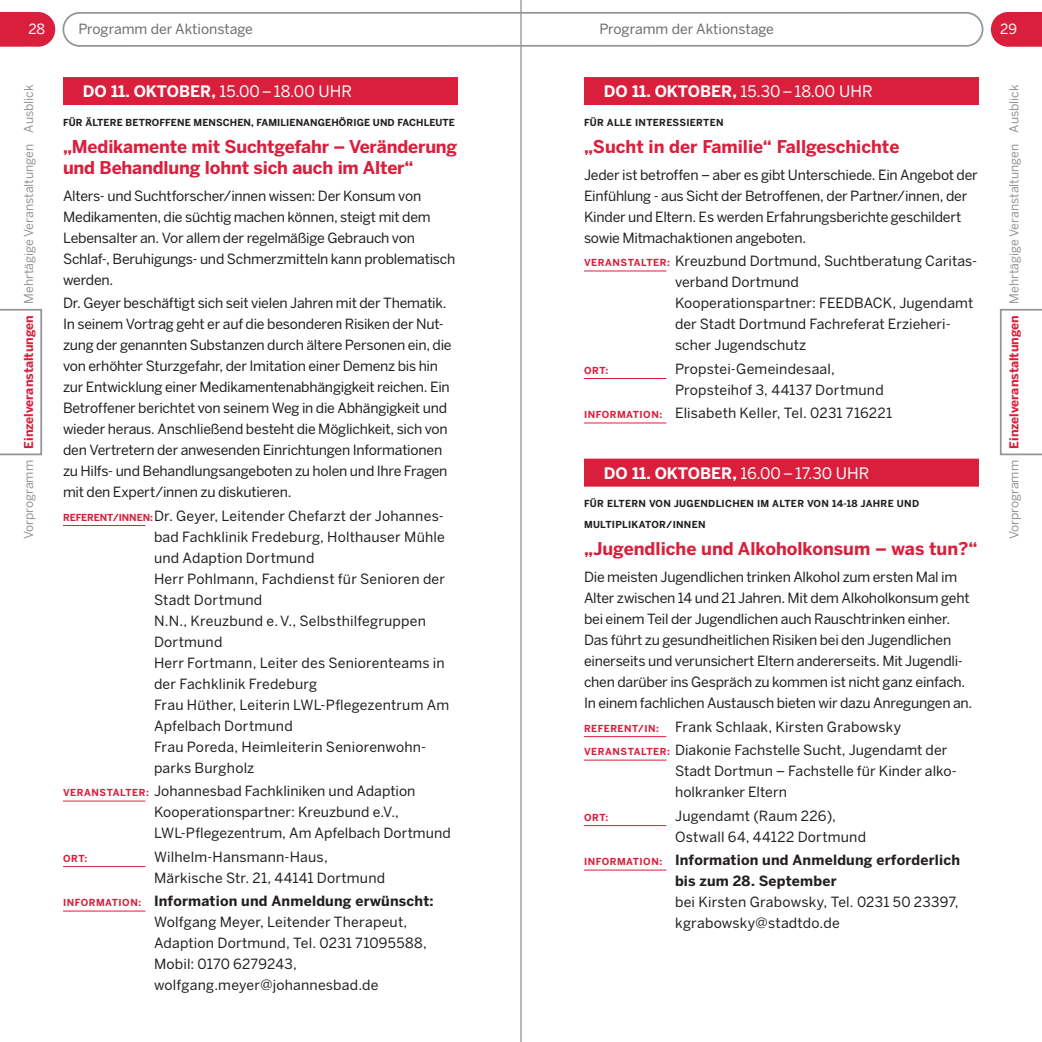
<style>
.page{position:relative;width:1042px;height:1042px;background:#fff}
.page>*{position:absolute;margin:0;border:0;box-sizing:border-box;transform-origin:0 0}
.t1{font:700 17.5px/21px "Benton Sans";letter-spacing:-.01em;color:#da1f3d}
.t2{font:15.75px "Benton Sans";color:#fff}
.t3{font:14px/21px "Benton Sans";letter-spacing:-.015em;color:#231f20}
.t4{font:14px/21px "Benton Sans";letter-spacing:.015em;color:#231f20}
.t5{font:14px/21px "Benton Sans";letter-spacing:.005em;color:#231f20}
.t6{font:14px/21px "Benton Sans";letter-spacing:.01em;color:#231f20}
.t7{font:700 14px/21px "Benton Sans";letter-spacing:.015em;color:#231f20}
.t8{font:14px "Benton Sans";color:#6c6d70}
.t9{font:14px "Benton Sans";color:#fff}
.t10{font:12.25px "Benton Sans";color:#939598}
.t11{font:700 9.62px/21px "Benton Sans";letter-spacing:.02em;color:#231f20}
.t12{font:700 9.62px "Benton Sans";letter-spacing:.055em;color:#da1f3d}
.s1{font-weight:700;color:#da1f3d}
.s2{font-weight:700}
.s3{font-weight:700;font-size:9.62px;color:#da1f3d}
.s4{font-size:9.62px;color:#da1f3d}
</style>
<div class="page">
<svg style="left:0;top:12px;width:55px;height:35px;background:#dc2f4a"></svg>
<svg style="left:62px;top:13px;width:922px;height:34px"></svg>
<svg style="left:991px;top:12px;width:51px;height:35px;background:#dc304c"></svg>
<svg style="left:0;top:309px;width:42px;height:146px"></svg>
<svg style="left:1000px;top:309px;width:42px;height:146px"></svg>
<div style="left:63px;top:77px;width:395px;height:28px;background:#da1f3d"></div>
<hr style="left:63px;top:525px;width:82px;height:1px;background:#da1f3d">
<hr style="left:63px;top:801px;width:82px;height:1px;background:#da1f3d">
<hr style="left:63px;top:866px;width:82px;height:1px;background:#da1f3d">
<hr style="left:63px;top:911px;width:82px;height:1px;background:#da1f3d">
<div style="left:584px;top:77px;width:395px;height:28px;background:#da1f3d"></div>
<hr style="left:584px;top:271px;width:82px;height:1px;background:#da1f3d">
<hr style="left:584px;top:378px;width:82px;height:1px;background:#da1f3d">
<hr style="left:584px;top:423px;width:82px;height:1px;background:#da1f3d">
<div style="left:584px;top:459px;width:395px;height:28px;background:#da1f3d"></div>
<hr style="left:584px;top:736px;width:82px;height:1px;background:#da1f3d">
<hr style="left:584px;top:760px;width:82px;height:1px;background:#da1f3d">
<hr style="left:584px;top:825px;width:82px;height:1px;background:#da1f3d">
<hr style="left:584px;top:870px;width:82px;height:1px;background:#da1f3d">
<hr style="left:520px;top:0;width:2px;height:1042px;background:#939598">
<p class="t9" style="left:28px;top:21px;width:18px">28</p>
<p class="t9" style="left:1000px;top:21px;width:18px">29</p>
<p class="t8" style="left:78px;top:21px;width:176px">Programm der Aktionstage</p>
<p class="t8" style="left:599px;top:21px;width:176px">Programm der Aktionstage</p>
<p class="t10" style="left:22px;top:539px;width:456px;rotate:-90deg">Vorprogramm <span class="s1">Einzelveranstaltungen</span> Mehrtägige Veranstaltungen Ausblick</p>
<p class="t2" style="left:83px;top:82px;width:271px"><span class="s2">DO 11. OKTOBER,</span> 15.00–18.00 UHR</p>
<p class="t11" style="left:63px;top:112px;width:393px">FÜR ÄLTERE BETROFFENE MENSCHEN, FAMILIENANGEHÖRIGE UND FACHLEUTE</p>
<p class="t1" style="left:63px;top:136px;width:396px">„Medikamente mit Suchtgefahr – Veränderung und Behandlung lohnt sich auch im Alter“</p>
<p class="t3" style="left:63px;top:185px;width:394px">Alters- und Suchtforscher/innen wissen: Der Konsum von Medikamenten, die süchtig machen können, steigt mit dem Lebensalter an. Vor allem der regelmäßige Gebrauch von Schlaf-, Beruhigungs- und Schmerzmitteln kann problematisch werden.</p>
<p class="t3" style="left:63px;top:292px;width:390px">Dr. Geyer beschäftigt sich seit vielen Jahren mit der Thematik.<br>In seinem Vortrag geht er auf die besonderen Risiken der Nut&shy;zung der genannten Substanzen durch ältere Personen ein, die von erhöhter Sturzgefahr, der Imitation einer Demenz bis hin zur Entwicklung einer Medikamentenabhängigkeit reichen. Ein Betroffener berichtet von seinem Weg in die Abhängigkeit und wieder heraus. Anschließend besteht die Möglichkeit, sich von den Vertretern der anwesenden Einrichtungen Informationen zu Hilfs- und Behandlungsangeboten zu holen und Ihre Fragen mit den Expert/innen zu diskutieren.</p>
<p class="t4" style="left:154px;top:505px;width:297px;text-indent:-91px"><span class="s3">REFERENT/INNEN:</span>Dr. Geyer, Leitender Chefarzt der Johannes&shy;bad Fachklinik Fredeburg, Holthauser Mühle und Adaption Dortmund<br>Herr Pohlmann, Fachdienst für Senioren der Stadt Dortmund<br>N.N., Kreuzbund e.V., Selbsthilfegruppen Dortmund<br>Herr Fortmann, Leiter des Seniorenteams in der Fachklinik Fredeburg<br>Frau Hüther, Leiterin LWL-Pflegezentrum Am Apfelbach Dortmund<br>Frau Poreda, Heimleiterin Seniorenwohn&shy;parks Burgholz</p>
<p class="t5" style="left:154px;top:780px;width:298px;text-indent:-91px"><span class="s3">VERANSTALTER:</span> Johannesbad Fachkliniken und Adaption<br>Kooperationspartner: Kreuzbund e.V.,<br>LWL-Pflegezentrum, Am Apfelbach Dortmund</p>
<p class="t12" style="left:63px;top:852px;width:26px">ORT:</p>
<p class="t4" style="left:154px;top:846px;width:233px">Wilhelm-Hansmann-Haus,<br>Märkische Str. 21, 44141 Dortmund</p>
<p class="t4" style="left:154px;top:890px;width:281px;text-indent:-91px"><span class="s3">INFORMATION:</span> <span class="s2">Information und Anmeldung erwünscht:<br></span>Wolfgang Meyer, Leitender Therapeut, Adaption Dortmund, Tel. 0231 71095588, Mobil: 0170 6279243, wolfgang.meyer@johannesbad.de</p>
<p class="t2" style="left:604px;top:82px;width:270px"><span class="s2">DO 11. OKTOBER,</span> 15.30–18.00 UHR</p>
<p class="t11" style="left:584px;top:112px;width:141px">FÜR ALLE INTERESSIERTEN</p>
<p class="t1" style="left:584px;top:136px;width:317px">„Sucht in der Familie“ Fallgeschichte</p>
<p class="t3" style="left:584px;top:164px;width:395px">Jeder ist betroffen – aber es gibt Unterschiede. Ein Angebot der Einfühlung - aus Sicht der Betroffenen, der Partner/innen, der Kinder und Eltern. Es werden Erfahrungsberichte geschildert sowie Mitmachaktionen angeboten.</p>
<p class="t5" style="left:675px;top:250px;width:304px;text-indent:-91px"><span class="s3">VERANSTALTER:</span> Kreuzbund Dortmund, Suchtberatung Caritas&shy;verband Dortmund<br>Kooperationspartner: FEEDBACK, Jugendamt der Stadt Dortmund Fachreferat Erzieheri&shy;scher Jugendschutz</p>
<p class="t12" style="left:584px;top:364px;width:26px">ORT:</p>
<p class="t6" style="left:675px;top:358px;width:210px">Propstei-Gemeindesaal,<br>Propsteihof 3, 44137 Dortmund</p>
<p class="t6" style="left:584px;top:402px;width:310px"><span class="s3">INFORMATION:</span> Elisabeth Keller, Tel. 0231 716221</p>
<p class="t2" style="left:604px;top:463px;width:267px"><span class="s2">DO 11. OKTOBER,</span> 16.00–17.30 UHR</p>
<p class="t11" style="left:584px;top:493px;width:337px">FÜR ELTERN VON JUGENDLICHEN IM ALTER VON 14-18 JAHRE UND<br>MULTIPLIKATOR/INNEN</p>
<p class="t1" style="left:584px;top:538px;width:395px">„Jugendliche und Alkoholkonsum – was tun?“</p>
<p class="t3" style="left:584px;top:566px;width:390px">Die meisten Jugendlichen trinken Alkohol zum ersten Mal im Alter zwischen 14 und 21 Jahren. Mit dem Alkoholkonsum geht bei einem Teil der Jugendlichen auch Rauschtrinken einher.<br>Das führt zu gesundheitlichen Risiken bei den Jugendlichen einerseits und verunsichert Eltern andererseits. Mit Jugendli&shy;chen darüber ins Gespräch zu kommen ist nicht ganz einfach.<br>In einem fachlichen Austausch bieten wir dazu Anregungen an.</p>
<p class="t5" style="left:584px;top:715px;width:365px;line-height:23.4px"><span class="s3">REFERENT/IN:</span> Frank Schlaak, Kirsten Grabowsky<br><span class="s3">VERANSTALTER:</span> Diakonie Fachstelle Sucht, Jugendamt der</p>
<p class="t5" style="left:675px;top:760px;width:283px">Stadt Dortmun – Fachstelle für Kinder alko&shy;holkranker Eltern</p>
<p class="t12" style="left:584px;top:811px;width:26px">ORT:</p>
<p class="t4" style="left:675px;top:805px;width:193px">Jugendamt (Raum 226),<br>Ostwall 64, 44122 Dortmund</p>
<p class="t7" style="left:675px;top:849px;width:286px;text-indent:-91px"><span class="s4">INFORMATION:</span> Information und Anmeldung erforderlich bis zum 28. September</p>
<p class="t4" style="left:675px;top:891px;width:285px">bei Kirsten Grabowsky, Tel. 0231 50 23397, kgrabowsky@stadtdo.de</p>
<p class="t10" style="left:1006px;top:539px;width:456px;rotate:-90deg">Vorprogramm <span class="s1">Einzelveranstaltungen</span> Mehrtägige Veranstaltungen Ausblick</p>
</div>
